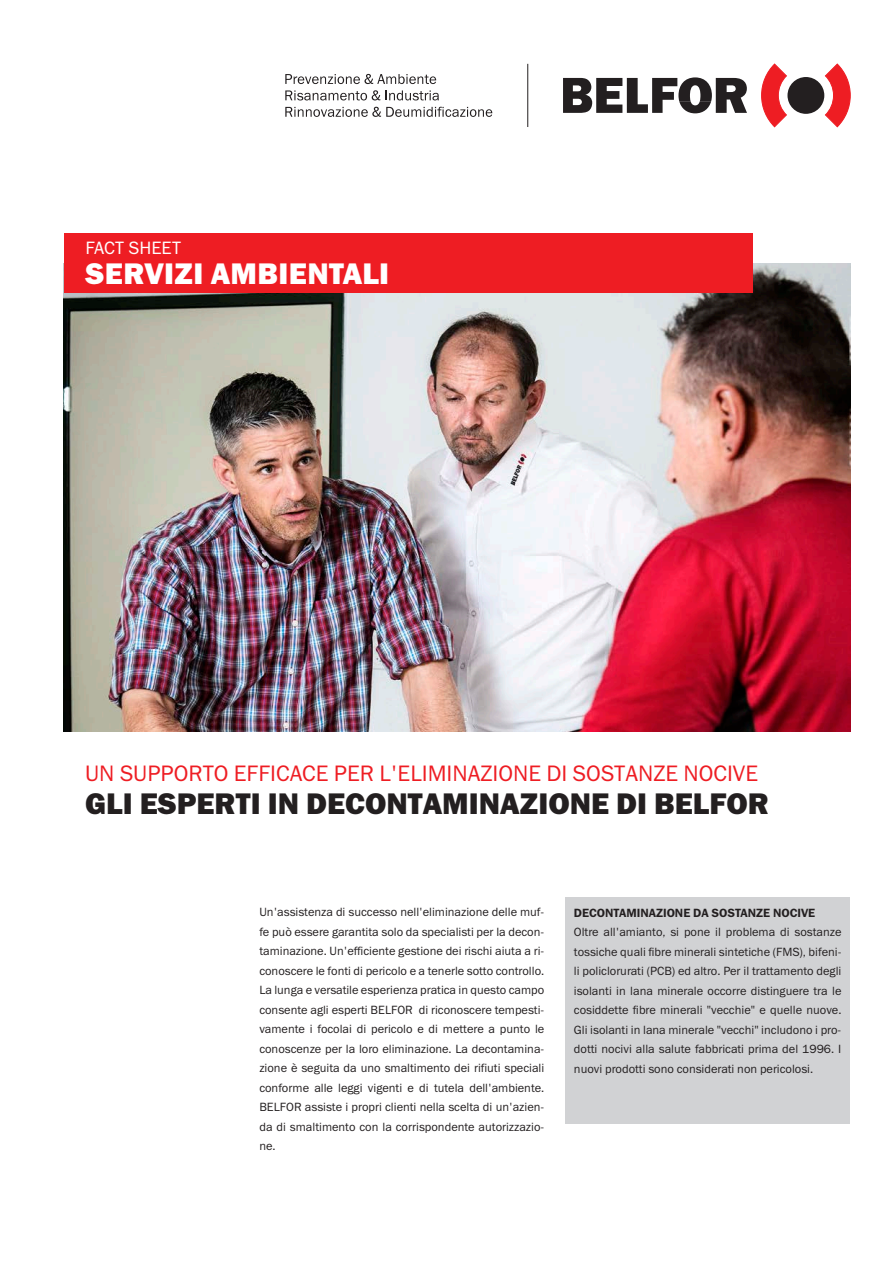
<style>
.page{position:relative;width:893px;height:1263px;background:#fff}
.page>*{position:absolute;margin:0;border:0;box-sizing:border-box;transform-origin:0 0}
.t1{font:30px "Franklin Gothic Heavy ITC";color:#231f20}
.t2{font:30px "Franklin Gothic Heavy ITC";letter-spacing:.01em;color:#fff}
.t3{font:22.5px "Franklin Gothic Book ITC";color:#ee1d23}
.t4{font:18px "Franklin Gothic Book ITC";letter-spacing:-.005em;color:#fff}
.t5{font:12px/19.5px "Franklin Gothic Book ITC";color:#231f20;text-align:justify}
.t6{font:12px "Franklin Gothic Demi ITC";color:#231f20}
</style>
<div class="page">
<img style="left:64px;top:264px;width:786px;height:467px">
<div style="left:64px;top:233px;width:689px;height:59px;background:#ee1d23"></div>
<div style="left:565px;top:897px;width:285px;height:227px;background:#d1d2d4"></div>
<svg style="left:563px;top:77px;width:184px;height:36px"></svg>
<div style="left:787px;top:77px;width:37px;height:37px;background:#231f20;border-radius:50%"></div>
<svg style="left:761px;top:64px;width:26px;height:63px"></svg>
<svg style="left:825px;top:64px;width:25px;height:63px"></svg>
<hr style="left:527px;top:64px;width:1px;height:63px;background:#231f20">
<svg style="left:285px;top:74px;width:151px;height:10px"></svg>
<svg style="left:285px;top:90px;width:95px;height:10px"></svg>
<svg style="left:386px;top:90px;width:53px;height:10px"></svg>
<svg style="left:285px;top:107px;width:207px;height:10px"></svg>
<h3 class="t4" style="left:85px;top:236px;width:97px">FACT SHEET</h3>
<h1 class="t2" style="left:86px;top:254px;width:305px">SERVIZI AMBIENTALI</h1>
<h2 class="t3" style="left:85px;top:759px;width:675px">UN SUPPORTO EFFICACE PER L'ELIMINAZIONE DI SOSTANZE NOCIVE</h2>
<h1 class="t1" style="left:85px;top:785px;width:686px">GLI ESPERTI IN DECONTAMINAZIONE DI BELFOR</h1>
<p class="t5" style="left:259px;top:902px;width:286px">Un'assistenza di successo nell'eliminazione delle muf&shy;fe può essere garantita solo da specialisti per la decon&shy;taminazione. Un'efficiente gestione dei rischi aiuta a ri&shy;conoscere le fonti di pericolo e a tenerle sotto controllo.<br>La lunga e versatile esperienza pratica in questo campo consente agli esperti BELFOR di riconoscere tempesti&shy;vamente i focolai di pericolo e di mettere a punto le conoscenze per la loro eliminazione. La decontamina&shy;zione è seguita da uno smaltimento dei rifiuti speciali conforme alle leggi vigenti e di tutela dell'ambiente.<br>BELFOR assiste i propri clienti nella scelta di un'azien&shy;da di smaltimento con la corrispondente autorizzazio&shy;ne.</p>
<p class="t6" style="left:574px;top:905px;width:243px">DECONTAMINAZIONE DA SOSTANZE NOCIVE</p>
<p class="t5" style="left:574px;top:922px;width:269px">Oltre all'amianto, si pone il problema di sostanze tossiche quali fibre minerali sintetiche (FMS), bifeni&shy;li policlorurati (PCB) ed altro. Per il trattamento degli isolanti in lana minerale occorre distinguere tra le cosiddette fibre minerali "vecchie" e quelle nuove.<br>Gli isolanti in lana minerale "vecchi" includono i pro&shy;dotti nocivi alla salute fabbricati prima del 1996. I nuovi prodotti sono considerati non pericolosi.</p>
</div>
